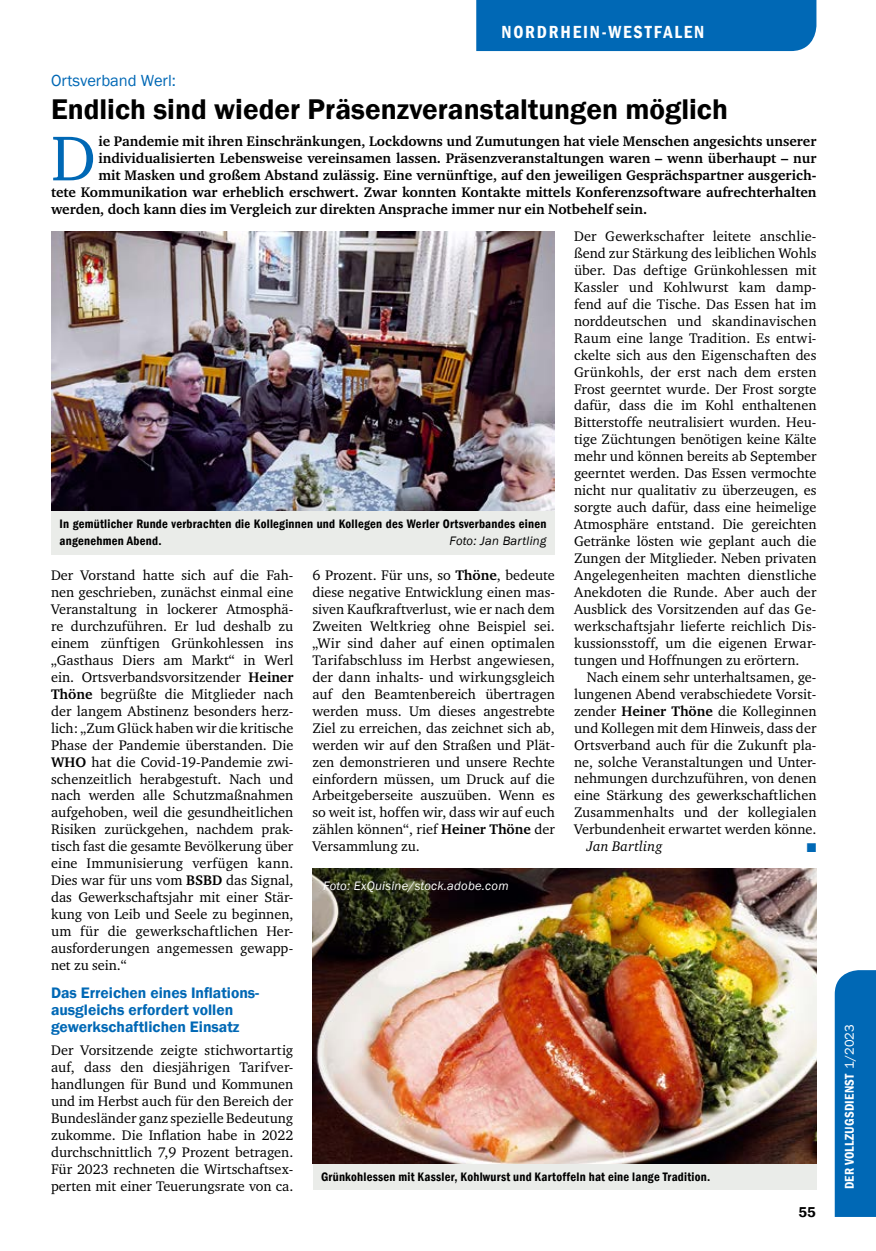
<style>
.page{position:relative;width:876px;height:1251px;background:#fff}
.page>*{position:absolute;margin:0;border:0;box-sizing:border-box;transform-origin:0 0}
.t1{font:64.8px "Charter ITC";color:#0068b5}
.t2{font:600 29.25px "Franklin Gothic";color:#000}
.t3{font:600 condensed 18px "Franklin Gothic";letter-spacing:.1em;color:#fff}
.t4{font:16.5px "Franklin Gothic";color:#0068b5}
.t5{font:600 15.6px/17px "Franklin Gothic";color:#0068b5}
.t6{font:600 14.7px "Franklin Gothic";color:#000}
.t7{font:14.25px/17px "Charter ITC";color:#000;text-align:justify}
.t8{font:700 14.25px "Charter ITC";color:#000}
.t9{font:italic 14.25px "Charter ITC";letter-spacing:.01em;color:#000}
.t10{font:600 condensed 13.05px "Franklin Gothic";letter-spacing:.015em;color:#fff}
.t11{font:600 condensed 12.6px/17px "Franklin Gothic";letter-spacing:.02em;color:#000}
.t12{font:italic 12.6px "Franklin Gothic";letter-spacing:.02em;color:#fff}
.t13{font:italic 12.6px "Franklin Gothic";letter-spacing:.02em;color:#000}
.t14{font:12.6px "Zapf Dingbats";color:#0068b5}
.s1{font-weight:700}
.s2{font-weight:400;font-stretch:normal}
</style>
<div class="page">
<div style="left:835px;top:970px;width:41px;height:246px;background:#0068b5"></div>
<div style="left:476px;top:0;width:340px;height:51px;background:#0068b5"></div>
<img style="left:51px;top:231px;width:504px;height:280px">
<div style="left:51px;top:511px;width:504px;height:43px;background:#eaece9"></div>
<div style="left:313px;top:1163px;width:503px;height:26px;background:#eaece9"></div>
<img style="left:313px;top:868px;width:503px;height:295px">
<p class="t3" style="left:501px;top:20px;width:204px">NORDRHEIN-WESTFALEN</p>
<p class="t4" style="left:51px;top:71px;width:126px">Ortsverband Werl:</p>
<p class="t2" style="left:51px;top:92px;width:678px">Endlich sind wieder Präsenzveranstaltungen möglich</p>
<p class="t1" style="left:51px;top:118px;width:46px">D</p>
<p class="t8" style="left:99px;top:133px;width:719px">ie Pandemie mit ihren Einschränkungen, Lockdowns und Zumutungen hat viele Menschen angesichts unserer</p>
<p class="t8" style="left:99px;top:150px;width:719px">individualisierten Lebensweise vereinsamen lassen. Präsenzveranstaltungen waren – wenn überhaupt – nur</p>
<p class="t8" style="left:99px;top:167px;width:719px">mit Masken und großem Abstand zulässig. Eine vernünftige, auf den jeweiligen Gesprächspartner ausgerich-</p>
<p class="t8" style="left:51px;top:183px;width:767px">tete Kommunikation war erheblich erschwert. Zwar konnten Kontakte mittels Konferenzsoftware aufrechterhalten</p>
<p class="t8" style="left:51px;top:200px;width:598px">werden, doch kann dies im Vergleich zur direkten Ansprache immer nur ein Notbehelf sein.</p>
<p class="t7" style="left:574px;top:227px;width:244px">Der Gewerkschafter leitete anschlie-</p>
<p class="t7" style="left:574px;top:244px;width:244px">ßend zur Stärkung des leiblichen Wohls</p>
<p class="t7" style="left:574px;top:261px;width:244px">über. Das deftige Grünkohlessen mit</p>
<p class="t7" style="left:574px;top:278px;width:244px">Kassler und Kohlwurst kam damp-</p>
<p class="t7" style="left:574px;top:295px;width:244px">fend auf die Tische. Das Essen hat im</p>
<p class="t7" style="left:574px;top:312px;width:244px">norddeutschen und skandinavischen</p>
<p class="t7" style="left:574px;top:329px;width:244px">Raum eine lange Tradition. Es entwi-</p>
<p class="t7" style="left:574px;top:346px;width:244px">ckelte sich aus den Eigenschaften des</p>
<p class="t7" style="left:574px;top:363px;width:244px">Grünkohls, der erst nach dem ersten</p>
<p class="t7" style="left:574px;top:380px;width:244px">Frost geerntet wurde. Der Frost sorgte</p>
<p class="t7" style="left:574px;top:397px;width:244px">dafür, dass die im Kohl enthaltenen</p>
<p class="t7" style="left:574px;top:414px;width:244px">Bitterstoffe neutralisiert wurden. Heu-</p>
<p class="t7" style="left:574px;top:431px;width:244px">tige Züchtungen benötigen keine Kälte</p>
<p class="t7" style="left:574px;top:448px;width:244px">mehr und können bereits ab September</p>
<p class="t7" style="left:574px;top:465px;width:244px">geerntet werden. Das Essen vermochte</p>
<p class="t7" style="left:574px;top:482px;width:244px">nicht nur qualitativ zu überzeugen, es</p>
<p class="t7" style="left:574px;top:498px;width:244px">sorgte auch dafür, dass eine heimelige</p>
<p class="t7" style="left:574px;top:515px;width:244px">Atmosphäre entstand. Die gereichten</p>
<p class="t7" style="left:574px;top:532px;width:244px">Getränke lösten wie geplant auch die</p>
<p class="t7" style="left:574px;top:549px;width:244px">Zungen der Mitglieder. Neben privaten</p>
<p class="t7" style="left:574px;top:566px;width:244px">Angelegenheiten machten dienstliche</p>
<p class="t7" style="left:574px;top:583px;width:244px">Anekdoten die Runde. Aber auch der</p>
<p class="t7" style="left:574px;top:600px;width:244px">Ausblick des Vorsitzenden auf das Ge-</p>
<p class="t7" style="left:574px;top:617px;width:244px">werkschaftsjahr lieferte reichlich Dis-</p>
<p class="t7" style="left:574px;top:634px;width:244px">kussionsstoff, um die eigenen Erwar-</p>
<p class="t7" style="left:574px;top:651px;width:227px">tungen und Hoffnungen zu erörtern.</p>
<p class="t7" style="left:587px;top:668px;width:231px">Nach einem sehr unterhaltsamen, ge-</p>
<p class="t7" style="left:574px;top:685px;width:244px">lungenen Abend verabschiedete Vorsit-</p>
<p class="t7" style="left:574px;top:702px;width:244px">zender <span class="s1">Heiner Thöne</span> die Kolleginnen</p>
<p class="t7" style="left:574px;top:719px;width:244px">und Kollegen mit dem Hinweis, dass der</p>
<p class="t7" style="left:574px;top:736px;width:244px">Ortsverband auch für die Zukunft pla-</p>
<p class="t7" style="left:574px;top:753px;width:244px">ne, solche Veranstaltungen und Unter-</p>
<p class="t7" style="left:574px;top:770px;width:244px">nehmungen durchzuführen, von denen</p>
<p class="t7" style="left:574px;top:787px;width:244px">eine Stärkung des gewerkschaftlichen</p>
<p class="t7" style="left:574px;top:803px;width:244px">Zusammenhalts und der kollegialen</p>
<p class="t7" style="left:574px;top:820px;width:244px">Verbundenheit erwartet werden könne.</p>
<p class="t9" style="left:587px;top:837px;width:77px">Jan Bartling</p>
<p class="t14" style="left:807px;top:841px;width:11px">■</p>
<p class="t11" style="left:60px;top:515px;width:488px">In gemütlicher Runde verbrachten die Kolleginnen und Kollegen des Werler Ortsverbandes einen angenehmen Abend.</p>
<p class="t13" style="left:450px;top:533px;width:98px">Foto: Jan Bartling</p>
<p class="t7" style="left:51px;top:566px;width:244px">Der Vorstand hatte sich auf die Fah&shy;nen geschrieben, zunächst einmal eine Veranstaltung in lockerer Atmosphä&shy;re durchzuführen. Er lud deshalb zu einem zünftigen Grünkohlessen ins „Gasthaus Diers am Markt“ in Werl ein. Ortsverbandsvorsitzender <span class="s1">Heiner Thöne</span> begrüßte die Mitglieder nach der langem Abstinenz besonders herz&shy;lich: „Zum Glück haben wir die kritische Phase der Pandemie überstanden. Die <span class="s1">WHO</span> hat die Covid-19-Pandemie zwi&shy;schenzeitlich herabgestuft. Nach und nach werden alle Schutzmaßnahmen aufgehoben, weil die gesundheitlichen Risiken zurückgehen, nachdem prak&shy;tisch fast die gesamte Bevölkerung über eine Immunisierung verfügen kann.<br>Dies war für uns vom <span class="s1">BSBD</span> das Signal, das Gewerkschaftsjahr mit einer Stär&shy;kung von Leib und Seele zu beginnen, um für die gewerkschaftlichen Her&shy;ausforderungen angemessen gewapp&shy;net zu sein.“</p>
<p class="t5" style="left:51px;top:984px;width:209px">Das Erreichen eines Inflations&shy;ausgleichs erfordert vollen gewerkschaftlichen Einsatz</p>
<p class="t7" style="left:51px;top:1041px;width:244px">Der Vorsitzende zeigte stichwortartig auf, dass den diesjährigen Tarifver&shy;handlungen für Bund und Kommunen und im Herbst auch für den Bereich der Bundesländer ganz spezielle Bedeutung zukomme. Die Inflation habe in 2022 durchschnittlich 7,9 Prozent betragen.<br>Für 2023 rechneten die Wirtschaftsex&shy;perten mit einer Teuerungsrate von ca.</p>
<p class="t7" style="left:313px;top:566px;width:244px">6 Prozent. Für uns, so <span class="s1">Thöne</span>, bedeute diese negative Entwicklung einen mas&shy;siven Kaufkraftverlust, wie er nach dem Zweiten Weltkrieg ohne Beispiel sei. „Wir sind daher auf einen optimalen Tarifabschluss im Herbst angewiesen, der dann inhalts- und wirkungsgleich auf den Beamtenbereich übertragen werden muss. Um dieses angestrebte Ziel zu erreichen, das zeichnet sich ab, werden wir auf den Straßen und Plät&shy;zen demonstrieren und unsere Rechte einfordern müssen, um Druck auf die Arbeitgeberseite auszuüben. Wenn es so weit ist, hoffen wir, dass wir auf euch zählen können“, rief <span class="s1">Heiner Thöne</span> der Versammlung zu.</p>
<p class="t12" style="left:323px;top:877px;width:187px">Foto: ExQuisine/stock.adobe.com</p>
<p class="t11" style="left:321px;top:1167px;width:391px">Grünkohlessen mit Kassler, Kohlwurst und Kartoffeln hat eine lange Tradition.</p>
<p class="t6" style="left:798px;top:1202px;width:19px">55</p>
<p class="t10" style="left:841px;top:1188px;width:166px;rotate:-90deg">DER VOLLZUGSDIENST <span class="s2">1/2023</span></p>
</div>
